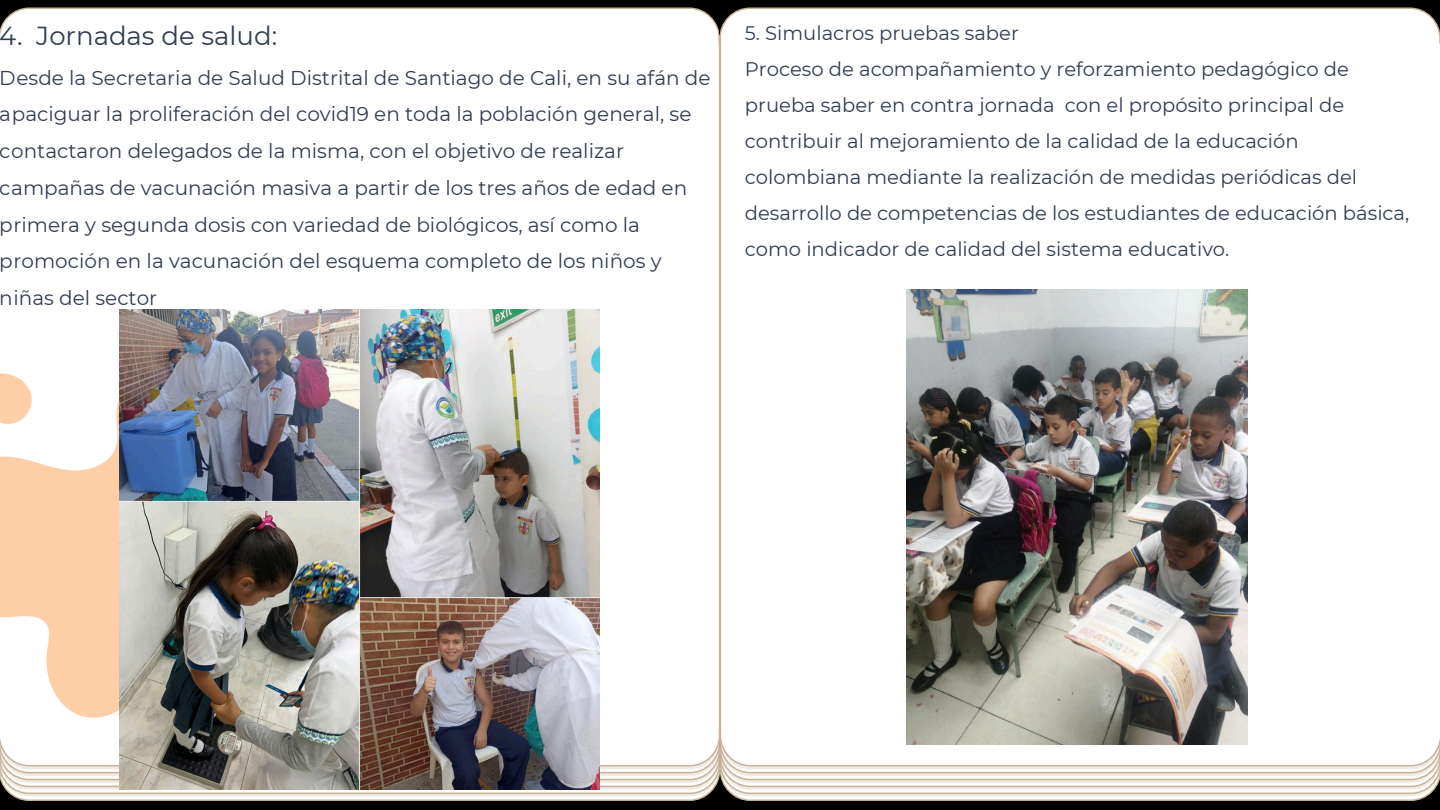
<style>
.page{position:relative;width:1440px;height:810px;background:#fff}
.page>*{position:absolute;margin:0;border:0;box-sizing:border-box;transform-origin:0 0}
.t1{font:26px "Montserrat";color:#313e50}
.t2{font:20px/36.8px "Montserrat";color:#313e50}
.t3{font:19.6px/36px "Montserrat";color:#313e50}
</style>
<div class="page">
<div style="left:720px;top:733px;width:720px;height:77px;background:#000"></div>
<svg style="left:0;top:309px;width:450px;height:421px;fill:#fecfa7"></svg>
<div style="left:0;top:733px;width:720px;height:77px;background:#000"></div>
<svg style="left:0;top:730px;width:1440px;height:71px;background:#f0ebe6"></svg>
<div style="left:0;top:0;width:720px;height:43px;background:#000"></div>
<div style="left:719px;top:0;width:721px;height:43px;background:#000"></div>
<div style="left:0;top:8px;width:1440px;height:36px;background:#fff"></div>
<hr style="left:719px;top:35px;width:2px;height:699px;background:#c7b299">
<img style="left:120px;top:310px;width:480px;height:480px">
<img style="left:907px;top:290px;width:341px;height:454px">
<p class="t1" style="left:0;top:20px;width:279px">4. Jornadas de salud:</p>
<h1 class="t2" style="left:0;top:59px;width:712px">Desde la Secretaria de Salud Distrital de Santiago de Cali, en su afán de apaciguar la proliferación del covid19 en toda la población general, se contactaron delegados de la misma, con el objetivo de realizar campañas de vacunación masiva a partir de los tres años de edad en primera y segunda dosis con variedad de biológicos, así como la promoción en la vacunación del esquema completo de los niños y niñas del sector</h1>
<h1 class="t3" style="left:745px;top:15px;width:666px">5. Simulacros pruebas saber<br>Proceso de acompañamiento y reforzamiento pedagógico de prueba saber en contra jornada con el propósito principal de contribuir al mejoramiento de la calidad de la educación colombiana mediante la realización de medidas periódicas del desarrollo de competencias de los estudiantes de educación básica, como indicador de calidad del sistema educativo.</h1>
</div>
